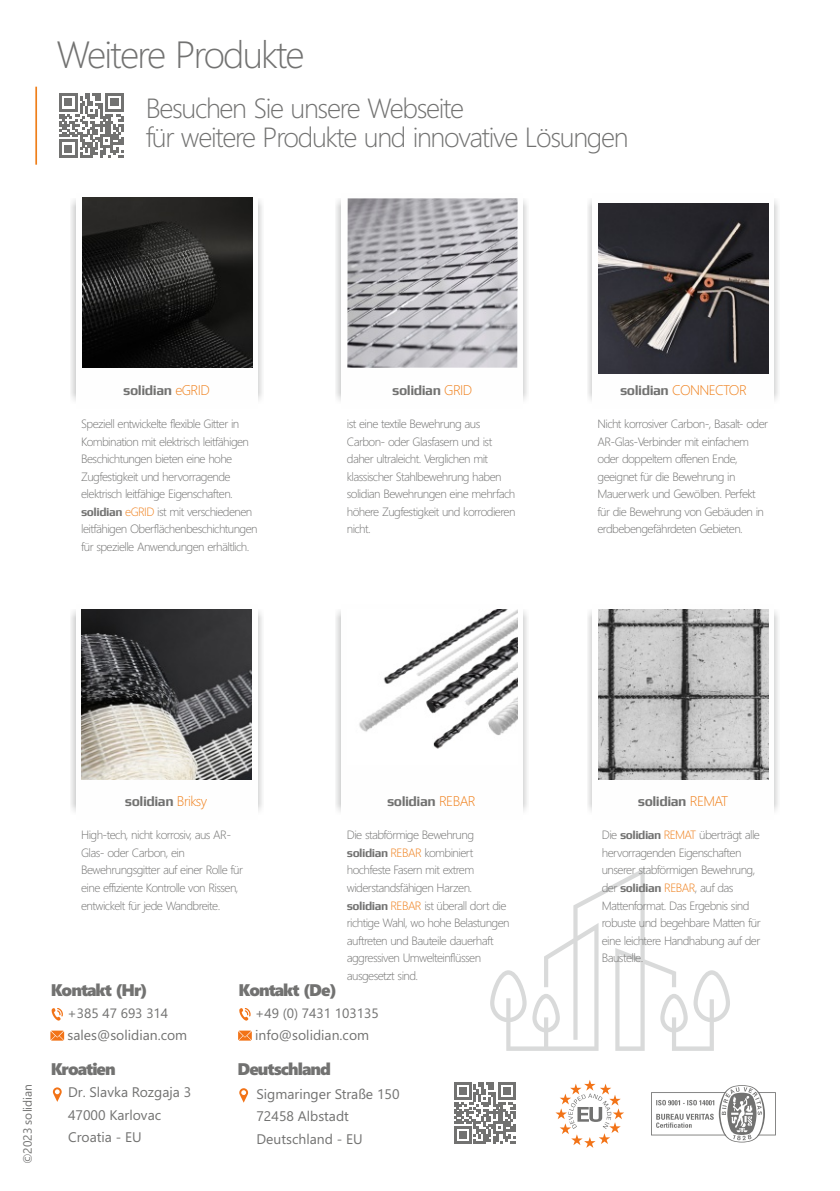
<style>
.page{position:relative;width:840px;height:1191px;background:#fff}
.page>*{position:absolute;margin:0;border:0;box-sizing:border-box;transform-origin:0 0}
.t1{font:300 38px "Segoe UI";letter-spacing:-.05em;color:#727271}
.t2{font:300 27.8px/28.4px "Segoe UI";letter-spacing:-.05em;color:#727271}
.t3{font:16.8px "Segoe UI Black";letter-spacing:-.055em;color:#727271}
.t4{font:14px/22.2px "Segoe UI";color:#727271}
.t5{font:700 14px "Play";letter-spacing:-.035em;color:#727271}
.t6{font:300 14px "Segoe UI";letter-spacing:-.04em;color:#ef7f1a}
.t7{font:13.6px "Segoe UI";color:#727271}
.t8{font:300 12px/17.6px "Segoe UI";letter-spacing:-.05em;color:#727271}
.t9{font:12px "Segoe UI";color:#727271}
.s1{font-family:"Segoe UI";font-weight:300;color:#ef7f1a}
.s2{font-family:"Play";font-weight:700}
.s3{color:#ef7f1a}
.s4{font-family:"Play";font-weight:700;color:#727271}
</style>
<div class="page">
<svg style="left:490px;top:868px;width:239px;height:182px"></svg>
<img style="left:347px;top:198px;width:170px;height:170px">
<img style="left:82px;top:198px;width:170px;height:170px">
<img style="left:81px;top:609px;width:170px;height:170px">
<img style="left:598px;top:609px;width:170px;height:171px">
<img style="left:598px;top:203px;width:169px;height:170px">
<svg style="left:59px;top:93px;width:64px;height:64px"></svg>
<hr style="left:35px;top:87px;width:2px;height:78px;background:#ef7f1a">
<img style="left:359px;top:609px;width:158px;height:140px">
<svg style="left:555px;top:1080px;width:68px;height:67px"></svg>
<svg style="left:651px;top:1085px;width:124px;height:57px"></svg>
<svg style="left:239px;top:1088px;width:9px;height:14px"></svg>
<svg style="left:51px;top:1008px;width:12px;height:13px"></svg>
<svg style="left:53px;top:1087px;width:9px;height:14px"></svg>
<svg style="left:50px;top:1030px;width:14px;height:10px"></svg>
<svg style="left:454px;top:1082px;width:61px;height:61px"></svg>
<svg style="left:239px;top:1008px;width:12px;height:13px"></svg>
<svg style="left:238px;top:1030px;width:14px;height:10px"></svg>
<h1 class="t1" style="left:56px;top:40px;width:250px">Weitere Produkte</h1>
<h2 class="t2" style="left:146px;top:97px;width:484px">Besuchen Sie unsere Webseite<br>für weitere Produkte und innovative Lösungen</h2>
<p class="t5" style="left:123px;top:381px;width:88px">solidian <span class="s1">eGRID</span></p>
<p class="t8" style="left:81px;top:416px;width:178px">Speziell entwickelte flexible Gitter in Kombination mit elektrisch leitfähigen Beschichtungen bieten eine hohe Zugfestigkeit und hervorragende elektrisch leitfähige Eigenschaften. <span class="s2">solidian</span> <span class="s3">eGRID</span> ist mit verschiedenen leitfähigen Oberflächenbeschichtungen für spezielle Anwendungen erhältlich.</p>
<p class="t5" style="left:392px;top:381px;width:81px">solidian <span class="s1">GRID</span></p>
<p class="t8" style="left:346px;top:416px;width:170px">ist eine textile Bewehrung aus<br>Carbon- oder Glasfasern und ist daher ultraleicht. Verglichen mit klassischer Stahlbewehrung haben solidian Bewehrungen eine mehrfach höhere Zugfestigkeit und korrodieren nicht.</p>
<p class="t6" style="left:619px;top:384px;width:128px"><span class="s4">solidian</span> CONNECTOR</p>
<p class="t8" style="left:597px;top:416px;width:172px">Nicht korrosiver Carbon-, Basalt- oder AR-Glas-Verbinder mit einfachem oder doppeltem offenen Ende, geeignet für die Bewehrung in Mauerwerk und Gewölben. Perfekt für die Bewehrung von Gebäuden in erdbebengefährdeten Gebieten.</p>
<p class="t9" style="left:23px;top:1164px;width:82px;rotate:-90deg">©2023 solidian</p>
<p class="t5" style="left:125px;top:792px;width:84px">solidian <span class="s1">Briksy</span></p>
<p class="t8" style="left:81px;top:827px;width:163px">High-tech, nicht korrosiv, aus AR-Glas- oder Carbon, ein Bewehrungsgitter auf einer Rolle für eine effiziente Kontrolle von Rissen, entwickelt für jede Wandbreite.</p>
<p class="t5" style="left:387px;top:792px;width:90px">solidian <span class="s1">REBAR</span></p>
<p class="t8" style="left:346px;top:827px;width:164px">Die stabförmige Bewehrung <span class="s2">solidian</span> <span class="s3">REBAR</span> kombiniert hochfeste Fasern mit extrem widerstandsfähigen Harzen. <span class="s2">solidian</span> <span class="s3">REBAR</span> ist überall dort die richtige Wahl, wo hohe Belastungen auftreten und Bauteile dauerhaft aggressiven Umwelteinflüssen ausgesetzt sind.</p>
<h3 class="t3" style="left:51px;top:983px;width:98px">Kontakt (Hr)</h3>
<h3 class="t3" style="left:238px;top:983px;width:100px">Kontakt (De)</h3>
<p class="t7" style="left:255px;top:1008px;width:125px">+49 (0) 7431 103135</p>
<p class="t4" style="left:255px;top:1025px;width:115px">info@solidian.com</p>
<p class="t7" style="left:67px;top:1008px;width:102px">+385 47 693 314</p>
<p class="t4" style="left:67px;top:1025px;width:121px">sales@solidian.com</p>
<h3 class="t3" style="left:51px;top:1062px;width:66px">Kroatien</h3>
<p class="t4" style="left:68px;top:1082px;width:125px">Dr. Slavka Rozgaja 3<br>47000 Karlovac<br>Croatia - EU</p>
<h3 class="t3" style="left:237px;top:1062px;width:95px">Deutschland</h3>
<p class="t4" style="left:256px;top:1084px;width:144px">Sigmaringer Straße 150<br>72458 Albstadt<br>Deutschland - EU</p>
<p class="t5" style="left:637px;top:792px;width:92px">solidian <span class="s1">REMAT</span></p>
<p class="t8" style="left:601px;top:827px;width:160px">Die <span class="s2">solidian</span> <span class="s3">REMAT</span> überträgt alle hervorragenden Eigenschaften unserer stabförmigen Bewehrung, der <span class="s2">solidian</span> <span class="s3">REBAR</span>, auf das<br>Mattenformat. Das Ergebnis sind robuste und begehbare Matten für eine leichtere Handhabung auf der<br>Baustelle.</p>
</div>
